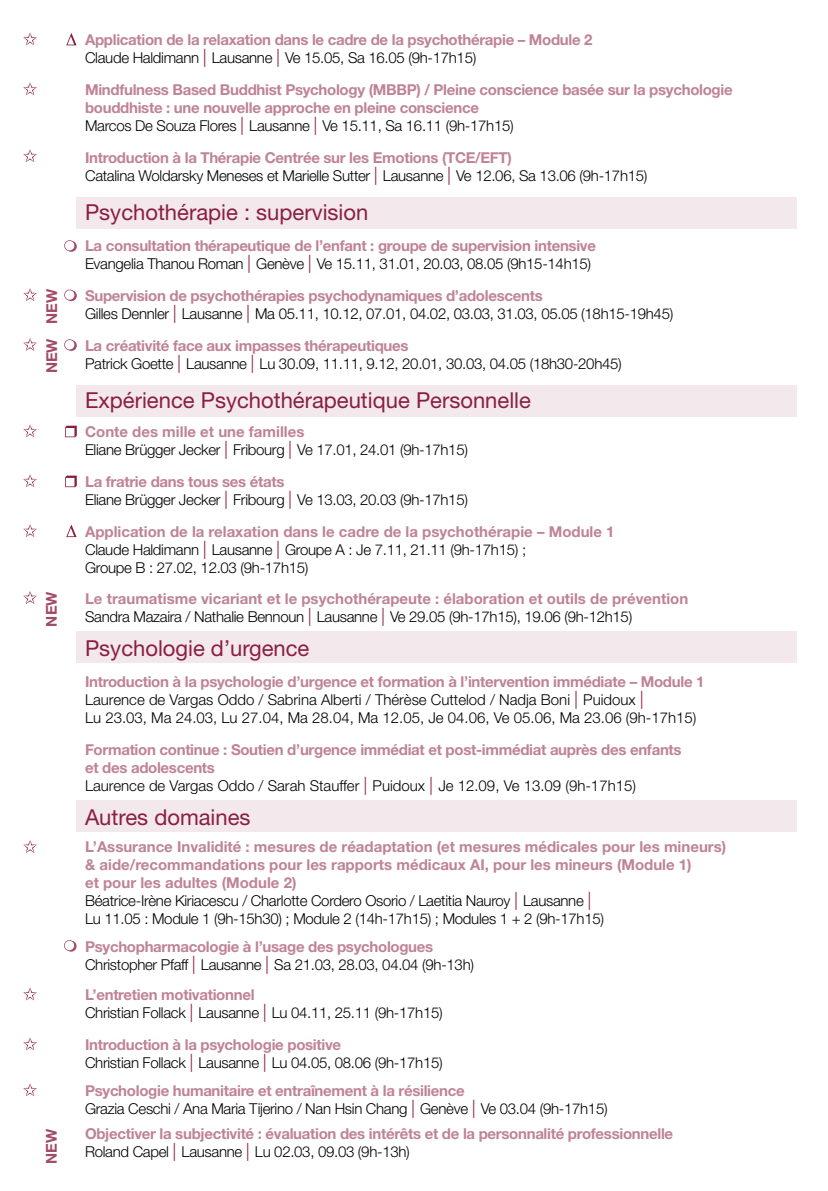
<style>
.page{position:relative;width:828px;height:1191px;background:#fff}
.page>*{position:absolute;margin:0;border:0;box-sizing:border-box;transform-origin:0 0}
.t1{font:22px "Helvetica Neue";color:#8a1e41}
.t2{font:300 15px/18px "Helvetica Neue";letter-spacing:-.02em;color:#000}
.t3{font:700 15px/18px "Helvetica Neue";letter-spacing:-.02em;color:#bf8396}
.t4{font:700 15px/18px "Helvetica Neue";color:#bf8396}
.t5{font:300 15px/18px "Helvetica Neue";color:#000}
.t6{font:700 15px "Helvetica Neue";color:#a24b67}
.s1{font-weight:300;color:#000}
.s2{font-weight:300;font-size:18px;color:#8a1e41}
.s3{font-weight:700;color:#bf8396}
.s4{font-size:18px;color:#8a1e41}
</style>
<div class="page">
<div style="left:77px;top:632px;width:720px;height:31px;background:#f3e8ec"></div>
<div style="left:77px;top:385px;width:720px;height:31px;background:#f3e8ec"></div>
<div style="left:77px;top:197px;width:720px;height:31px;background:#f3e8ec"></div>
<div style="left:77px;top:800px;width:720px;height:31px;background:#f3e8ec"></div>
<svg style="left:64px;top:240px;width:13px;height:12px"></svg>
<svg style="left:64px;top:289px;width:13px;height:12px"></svg>
<svg style="left:64px;top:339px;width:13px;height:12px"></svg>
<svg style="left:65px;top:426px;width:12px;height:11px"></svg>
<svg style="left:65px;top:475px;width:12px;height:12px"></svg>
<svg style="left:66px;top:33px;width:11px;height:12px"></svg>
<svg style="left:23px;top:32px;width:14px;height:13px"></svg>
<svg style="left:23px;top:82px;width:14px;height:13px"></svg>
<svg style="left:23px;top:149px;width:14px;height:13px"></svg>
<svg style="left:23px;top:288px;width:14px;height:13px"></svg>
<svg style="left:23px;top:338px;width:14px;height:13px"></svg>
<svg style="left:23px;top:424px;width:14px;height:13px"></svg>
<svg style="left:23px;top:474px;width:14px;height:13px"></svg>
<svg style="left:66px;top:525px;width:11px;height:12px"></svg>
<svg style="left:23px;top:524px;width:14px;height:13px"></svg>
<svg style="left:23px;top:591px;width:14px;height:13px"></svg>
<svg style="left:23px;top:840px;width:14px;height:13px"></svg>
<svg style="left:23px;top:987px;width:14px;height:13px"></svg>
<svg style="left:23px;top:1037px;width:14px;height:13px"></svg>
<svg style="left:23px;top:1083px;width:14px;height:13px"></svg>
<svg style="left:64px;top:940px;width:13px;height:11px"></svg>
<p class="t6" style="left:42px;top:324px;width:36px;rotate:-90deg">NEW</p>
<p class="t6" style="left:42px;top:373px;width:36px;rotate:-90deg">NEW</p>
<p class="t6" style="left:42px;top:626px;width:36px;rotate:-90deg">NEW</p>
<p class="t6" style="left:42px;top:1163px;width:36px;rotate:-90deg">NEW</p>
<p class="t3" style="left:85px;top:31px;width:509px">Application de la relaxation dans le cadre de la psychothérapie – Module 2<br><span class="s1">Claude Haldimann</span> <span class="s2">|</span> <span class="s1">Lausanne</span> <span class="s2">|</span> <span class="s1">Ve 15.05, Sa 16.05 (9h-17h15)</span></p>
<p class="t3" style="left:85px;top:80px;width:649px">Mindfulness Based Buddhist Psychology (MBBP) / Pleine conscience basée sur la psychologie bouddhiste : une nouvelle approche en pleine conscience<br><span class="s1">Marcos De Souza Flores</span> <span class="s2">|</span> <span class="s1">Lausanne</span> <span class="s2">|</span> <span class="s1">Ve 15.11, Sa 16.11 (9h-17h15)</span></p>
<p class="t2" style="left:85px;top:148px;width:564px"><span class="s3">Introduction à la Thérapie Centrée sur les Emotions (TCE/EFT)<br></span>Catalina Woldarsky Meneses et Marielle Sutter <span class="s4">|</span> Lausanne <span class="s4">|</span> Ve 12.06, Sa 13.06 (9h-17h15)</p>
<h1 class="t1" style="left:85px;top:199px;width:285px">Psychothérapie : supervision</h1>
<p class="t3" style="left:85px;top:237px;width:512px">La consultation thérapeutique de l’enfant : groupe de supervision intensive<br><span class="s1">Evangelia Thanou Roman</span> <span class="s2">|</span> <span class="s1">Genève</span> <span class="s2">|</span> <span class="s1">Ve 15.11, 31.01, 20.03, 08.05 (9h15-14h15)</span></p>
<p class="t2" style="left:85px;top:286px;width:590px"><span class="s3">Supervision de psychothérapies psychodynamiques d’adolescents<br></span>Gilles Dennler <span class="s4">|</span> Lausanne <span class="s4">|</span> Ma 05.11, 10.12, 07.01, 04.02, 03.03, 31.03, 05.05 (18h15-19h45)</p>
<p class="t2" style="left:85px;top:336px;width:538px"><span class="s3">La créativité face aux impasses thérapeutiques<br></span>Patrick Goette <span class="s4">|</span> Lausanne <span class="s4">|</span> Lu 30.09, 11.11, 9.12, 20.01, 30.03, 04.05 (18h30-20h45)</p>
<h1 class="t1" style="left:85px;top:387px;width:447px">Expérience Psychothérapeutique Personnelle</h1>
<p class="t2" style="left:85px;top:423px;width:384px"><span class="s3">Conte des mille et une familles<br></span>Eliane Brügger Jecker <span class="s4">|</span> Fribourg <span class="s4">|</span> Ve 17.01, 24.01 (9h-17h15)</p>
<p class="t2" style="left:85px;top:472px;width:384px"><span class="s3">La fratrie dans tous ses états<br></span>Eliane Brügger Jecker <span class="s4">|</span> Fribourg <span class="s4">|</span> Ve 13.03, 20.03 (9h-17h15)</p>
<p class="t2" style="left:85px;top:522px;width:531px"><span class="s3">Application de la relaxation dans le cadre de la psychothérapie – Module 1<br></span>Claude Haldimann <span class="s4">|</span> Lausanne <span class="s4">|</span> Groupe A : Je 7.11, 21.11 (9h-17h15) ;<br>Groupe B : 27.02, 12.03 (9h-17h15)</p>
<p class="t4" style="left:85px;top:589px;width:604px">Le traumatisme vicariant et le psychothérapeute : élaboration et outils de prévention<br><span class="s1">Sandra Mazaira / Nathalie Bennoun</span> <span class="s2">|</span> <span class="s1">Lausanne</span> <span class="s2">|</span> <span class="s1">Ve 29.05 (9h-17h15), 19.06 (9h-12h15)</span></p>
<h1 class="t1" style="left:85px;top:635px;width:226px">Psychologie d’urgence</h1>
<p class="t5" style="left:85px;top:673px;width:621px"><span class="s3">Introduction à la psychologie d’urgence et formation à l’intervention immédiate – Module 1<br></span>Laurence de Vargas Oddo / Sabrina Alberti / Thérèse Cuttelod / Nadja Boni <span class="s4">|</span> Puidoux <span class="s4">|<br></span>Lu 23.03, Ma 24.03, Lu 27.04, Ma 28.04, Ma 12.05, Je 04.06, Ve 05.06, Ma 23.06 (9h-17h15)</p>
<p class="t3" style="left:85px;top:740px;width:598px">Formation continue : Soutien d’urgence immédiat et post-immédiat auprès des enfants et des adolescents<br><span class="s1">Laurence de Vargas Oddo / Sarah Stauffer</span> <span class="s2">|</span> <span class="s1">Puidoux</span> <span class="s2">|</span> <span class="s1">Je 12.09, Ve 13.09 (9h-17h15)</span></p>
<h1 class="t1" style="left:85px;top:803px;width:167px">Autres domaines</h1>
<p class="t4" style="left:85px;top:837px;width:642px">L’Assurance Invalidité : mesures de réadaptation (et mesures médicales pour les mineurs) &amp; aide/recommandations pour les rapports médicaux AI, pour les mineurs (Module 1)<br>et pour les adultes (Module 2)<br><span class="s1">Béatrice-Irène Kiriacescu / Charlotte Cordero Osorio / Laetitia Nauroy</span> <span class="s2">|</span> <span class="s1">Lausanne</span> <span class="s2">|<br></span><span class="s1">Lu 11.05 : Module 1 (9h-15h30) ; Module 2 (14h-17h15) ; Modules 1 + 2 (9h-17h15)</span></p>
<p class="t2" style="left:85px;top:937px;width:390px"><span class="s3">Psychopharmacologie à l’usage des psychologues<br></span>Christopher Pfaff <span class="s4">|</span> Lausanne <span class="s4">|</span> Sa 21.03, 28.03, 04.04 (9h-13h)</p>
<p class="t2" style="left:85px;top:985px;width:359px"><span class="s3">L’entretien motivationnel<br></span>Christian Follack <span class="s4">|</span> Lausanne <span class="s4">|</span> Lu 04.11, 25.11 (9h-17h15)</p>
<p class="t2" style="left:85px;top:1035px;width:359px"><span class="s3">Introduction à la psychologie positive<br></span>Christian Follack <span class="s4">|</span> Lausanne <span class="s4">|</span> Lu 04.05, 08.06 (9h-17h15)</p>
<p class="t2" style="left:85px;top:1081px;width:524px"><span class="s3">Psychologie humanitaire et entraînement à la résilience<br></span>Grazia Ceschi / Ana Maria Tijerino / Nan Hsin Chang <span class="s4">|</span> Genève <span class="s4">|</span> Ve 03.04 (9h-17h15)</p>
<p class="t3" style="left:85px;top:1124px;width:589px">Objectiver la subjectivité : évaluation des intérêts et de la personnalité professionnelle<br><span class="s1">Roland Capel</span> <span class="s2">|</span> <span class="s1">Lausanne</span> <span class="s2">|</span> <span class="s1">Lu 02.03, 09.03 (9h-13h)</span></p>
</div>
